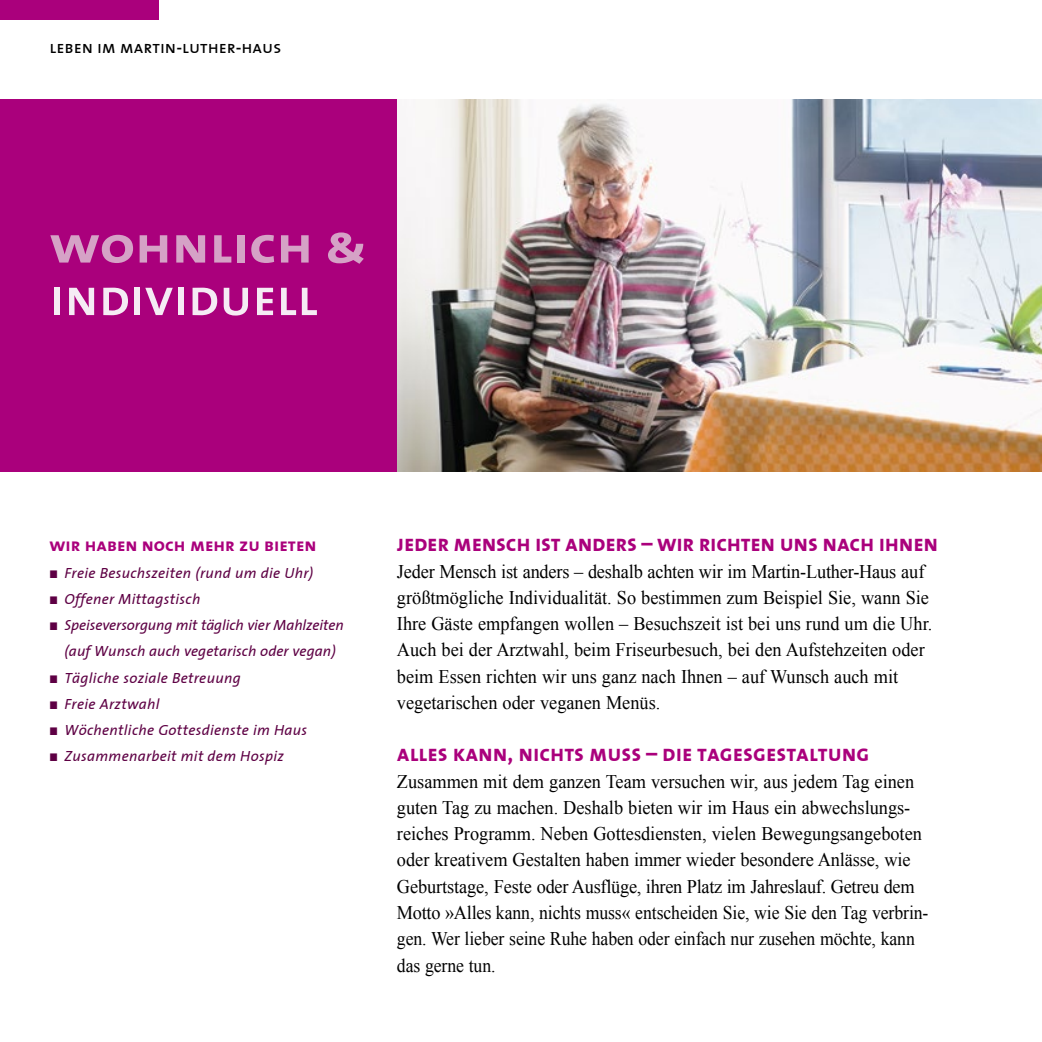
<style>
.page{position:relative;width:1042px;height:1042px;background:#fff}
.page>*{position:absolute;margin:0;border:0;box-sizing:border-box;transform-origin:0 0}
.t1{font:52.5px "The Sans Semi Bold Caps";color:#f5ebf4}
.t2{font:52.5px "The Sans Bold Caps";color:#d5a2c6;scale:1.1 1}
.t3{font:23.62px "The Sans Bold Caps";letter-spacing:-.01em;color:#aa007c;scale:.95 1}
.t4{font:19.25px/26.2px "Times New Roman";color:#000;scale:.95 1}
.t5{font:18.38px "The Sans Bold Caps";color:#aa007c}
.t6{font:17.5px "The Sans Caps";color:#000}
.t7{font:italic 14.88px/26.2px "The Sans";letter-spacing:.02em;color:#5e0044}
</style>
<div class="page">
<div style="left:0;top:0;width:159px;height:20px;background:#aa007c"></div>
<img style="left:397px;top:99px;width:645px;height:372px">
<div style="left:0;top:99px;width:397px;height:372px;background:#aa007c"></div>
<p class="t6" style="left:50px;top:32px;width:233px">leben im martin-luther-haus</p>
<h1 class="t2" style="left:50px;top:201px;width:290px">wohnlich &amp;</h1>
<h1 class="t1" style="left:50px;top:253px;width:270px">individuell</h1>
<p class="t5" style="left:50px;top:530px;width:268px">wir haben noch mehr zu bieten</p>
<p class="t7" style="left:64px;top:559px;width:281px">Freie Besuchszeiten (rund um die Uhr)<br>Offener Mittagstisch<br>Speiseversorgung mit täglich vier Mahlzeiten (auf Wunsch auch vegetarisch oder vegan)<br>Tägliche soziale Betreuung<br>Freie Arztwahl<br>Wöchentliche Gottesdienste im Haus<br>Zusammenarbeit mit dem Hospiz</p>
<p class="t3" style="left:397px;top:523px;width:571px">jeder mensch ist anders – wir richten uns nach ihnen</p>
<p class="t4" style="left:397px;top:558px;width:565px">Jeder Mensch ist anders – deshalb achten wir im Martin-Luther-Haus auf größtmögliche Individualität. So bestimmen zum Beispiel Sie, wann Sie Ihre Gäste empfangen wollen – Besuchszeit ist bei uns rund um die Uhr.<br>Auch bei der Arztwahl, beim Friseurbesuch, bei den Aufstehzeiten oder beim Essen richten wir uns ganz nach Ihnen – auf Wunsch auch mit vegetarischen oder veganen Menüs.</p>
<p class="t3" style="left:397px;top:733px;width:499px">alles kann, nichts muss – die tagesgestaltung</p>
<p class="t4" style="left:397px;top:768px;width:561px">Zusammen mit dem ganzen Team versuchen wir, aus jedem Tag einen guten Tag zu machen. Deshalb bieten wir im Haus ein abwechslungs&shy;reiches Programm. Neben Gottesdiensten, vielen Bewegungsangeboten oder kreativem Gestalten haben immer wieder besondere Anlässe, wie Geburtstage, Feste oder Ausflüge, ihren Platz im Jahreslauf. Getreu dem Motto »Alles kann, nichts muss« entscheiden Sie, wie Sie den Tag verbrin&shy;gen. Wer lieber seine Ruhe haben oder einfach nur zusehen möchte, kann das gerne tun.</p>
</div>
